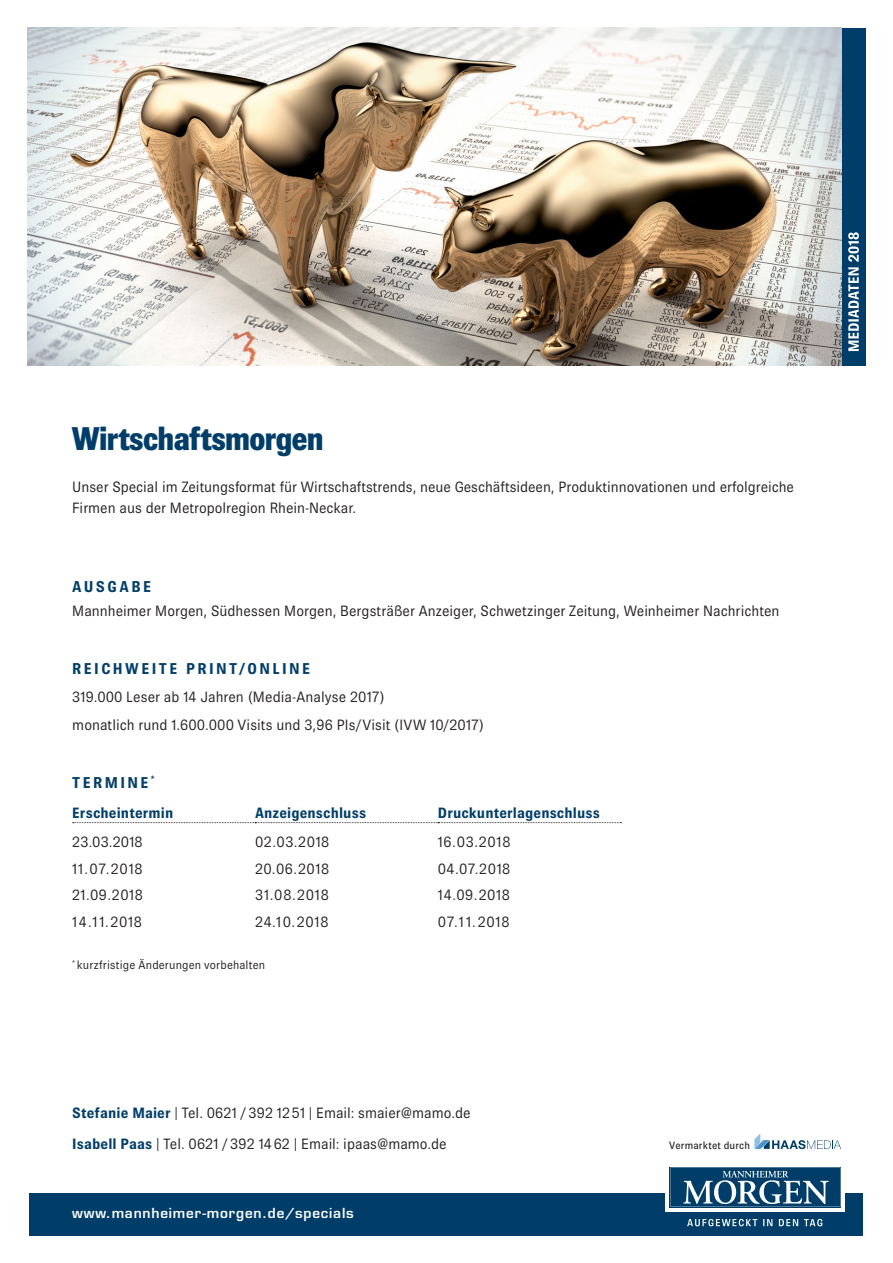
<style>
.page{position:relative;width:893px;height:1263px;background:#fff}
.page>*{position:absolute;margin:0;border:0;box-sizing:border-box;transform-origin:0 0}
.t1{font:800 33px "Brown";color:#003e69}
.t2{font:700 15.75px "Brown";letter-spacing:.15em;color:#003e69}
.t3{font:300 15px/21px "Brown";letter-spacing:.005em;color:#231f20}
.t4{font:700 15px "Brown";letter-spacing:.005em;color:#003e69}
.t5{font:600 13.5px "Eurostile LT Std";letter-spacing:.06em;color:#fff}
.t6{font:300 12px "Brown";letter-spacing:.015em;color:#231f20}
.t7{font:10.5px "Brown";letter-spacing:.02em;color:#231f20}
.s1{font-weight:700;color:#003e69}
</style>
<div class="page">
<img style="left:28px;top:28px;width:814px;height:338px">
<div style="left:842px;top:28px;width:23px;height:338px;background:#003e69"></div>
<svg style="left:848px;top:232px;width:11px;height:119px"></svg>
<svg style="left:73px;top:822px;width:548px;height:1px"></svg>
<div style="left:30px;top:1193px;width:833px;height:42px;background:#003e69"></div>
<svg style="left:665px;top:1162px;width:180px;height:50px"></svg>
<svg style="left:671px;top:1167px;width:169px;height:40px"></svg>
<svg style="left:687px;top:1219px;width:70px;height:7px"></svg>
<svg style="left:763px;top:1219px;width:9px;height:7px"></svg>
<svg style="left:779px;top:1219px;width:19px;height:7px"></svg>
<svg style="left:804px;top:1219px;width:18px;height:7px"></svg>
<svg style="left:754px;top:1133px;width:87px;height:16px"></svg>
<h1 class="t1" style="left:72px;top:420px;width:253px">Wirtschaftsmorgen</h1>
<p class="t3" style="left:72px;top:476px;width:723px">Unser Special im Zeitungsformat für Wirtschaftstrends, neue Geschäftsideen, Produktinnovationen und erfolgreiche<br>Firmen aus der Metropolregion Rhein-Neckar.</p>
<p class="t2" style="left:72px;top:578px;width:80px">AUSGABE</p>
<p class="t3" style="left:72px;top:600px;width:709px">Mannheimer Morgen, Südhessen Morgen, Bergsträßer Anzeiger, Schwetzinger Zeitung, Weinheimer Nachrichten</p>
<p class="t2" style="left:72px;top:659px;width:239px">REICHWEITE PRINT/ONLINE</p>
<p class="t3" style="left:72px;top:682px;width:413px;line-height:28px">319.000 Leser ab 14 Jahren (Media-Analyse 2017)<br>monatlich rund 1.600.000 Visits und 3,96 PIs/Visit (IVW 10/2017)</p>
<p class="t2" style="left:72px;top:773px;width:84px">TERMINE <sup>*</sup></p>
<p class="t4" style="left:72px;top:805px;width:103px">Erscheintermin</p>
<p class="t4" style="left:255px;top:805px;width:113px">Anzeigenschluss</p>
<p class="t4" style="left:438px;top:805px;width:163px">Druckunterlagenschluss</p>
<p class="t3" style="left:72px;top:832px;width:72px">23.03.2018</p>
<p class="t3" style="left:255px;top:832px;width:76px">02.03.2018</p>
<p class="t3" style="left:438px;top:832px;width:74px">16.03.2018</p>
<p class="t3" style="left:72px;top:858px;width:72px">11.07.2018</p>
<p class="t3" style="left:255px;top:858px;width:76px">20.06.2018</p>
<p class="t3" style="left:438px;top:858px;width:74px">04.07.2018</p>
<p class="t3" style="left:72px;top:885px;width:72px">21.09.2018</p>
<p class="t3" style="left:255px;top:885px;width:75px">31.08.2018</p>
<p class="t3" style="left:438px;top:885px;width:73px">14.09.2018</p>
<p class="t3" style="left:72px;top:911px;width:71px">14.11.2018</p>
<p class="t3" style="left:255px;top:911px;width:75px">24.10.2018</p>
<p class="t3" style="left:438px;top:911px;width:73px">07.11.2018</p>
<p class="t6" style="left:72px;top:958px;width:194px"><sup>*</sup> kurzfristige Änderungen vorbehalten</p>
<p class="t3" style="left:72px;top:1097px;width:400px;line-height:30.8px"><span class="s1">Stefanie Maier</span> | Tel. 0621 /392 1251 | Email: smaier@mamo.de<br><span class="s1">Isabell Paas</span> | Tel. 0621 /392 1462 | Email: ipaas@mamo.de</p>
<p class="t5" style="left:72px;top:1205px;width:283px">www.mannheimer-morgen.de/specials</p>
<p class="t7" style="left:669px;top:1139px;width:82px">Vermarktet durch</p>
</div>
